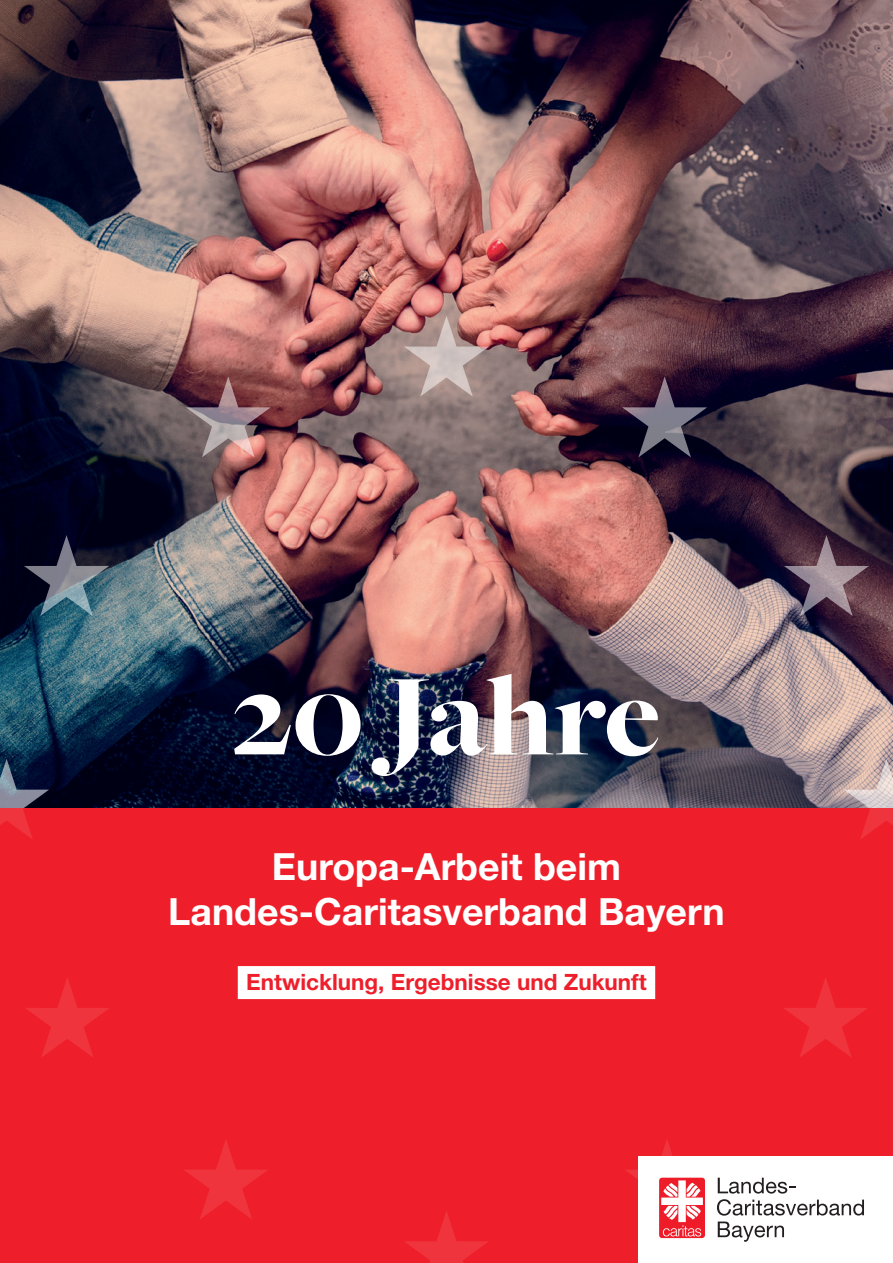
<style>
.page{position:relative;width:893px;height:1263px;background:#ee1f2a}
.page>*{position:absolute;margin:0;border:0;box-sizing:border-box;transform-origin:0 0}
.t1{font:900 120px "Freight Big Pro";color:#fff}
.t2{font:700 37.5px/45px "Helvetica Neue LT Std";color:#fff;text-align:center}
.t3{font:700 22.5px "Helvetica Neue LT Std";color:#ee1e2b}
</style>
<div class="page">
<img style="left:0;top:0;width:893px;height:808px">
<svg style="left:404px;top:316px;width:85px;height:81px;background:#b99b97"></svg>
<svg style="left:186px;top:376px;width:85px;height:81px;background:#8a6367"></svg>
<svg style="left:24px;top:535px;width:85px;height:81px;background:#3a4759"></svg>
<svg style="left:784px;top:535px;width:85px;height:81px;background:#654e5e"></svg>
<svg style="left:622px;top:376px;width:85px;height:81px;background:#3f3347"></svg>
<svg style="left:26px;top:978px;width:83px;height:79px"></svg>
<svg style="left:185px;top:1140px;width:82px;height:79px"></svg>
<svg style="left:405px;top:1211px;width:83px;height:52px"></svg>
<svg style="left:784px;top:978px;width:83px;height:79px"></svg>
<svg style="left:0;top:759px;width:49px;height:80px"></svg>
<svg style="left:844px;top:759px;width:49px;height:80px"></svg>
<div style="left:238px;top:966px;width:417px;height:33px;background:#fff"></div>
<div style="left:639px;top:1156px;width:254px;height:107px;background:#fff"></div>
<svg style="left:659px;top:1178px;width:46px;height:60px"></svg>
<svg style="left:626px;top:1140px;width:79px;height:96px"></svg>
<svg style="left:718px;top:1178px;width:77px;height:15px"></svg>
<svg style="left:717px;top:1199px;width:147px;height:16px"></svg>
<svg style="left:718px;top:1221px;width:66px;height:21px"></svg>
<h1 class="t1" style="left:232px;top:637px;width:430px">20 Jahre</h1>
<p class="t2" style="left:168px;top:843px;width:558px">Europa-Arbeit beim<br>Landes-Caritasverband Bayern</p>
<p class="t3" style="left:246px;top:968px;width:402px">Entwicklung, Ergebnisse und Zukunft</p>
</div>
